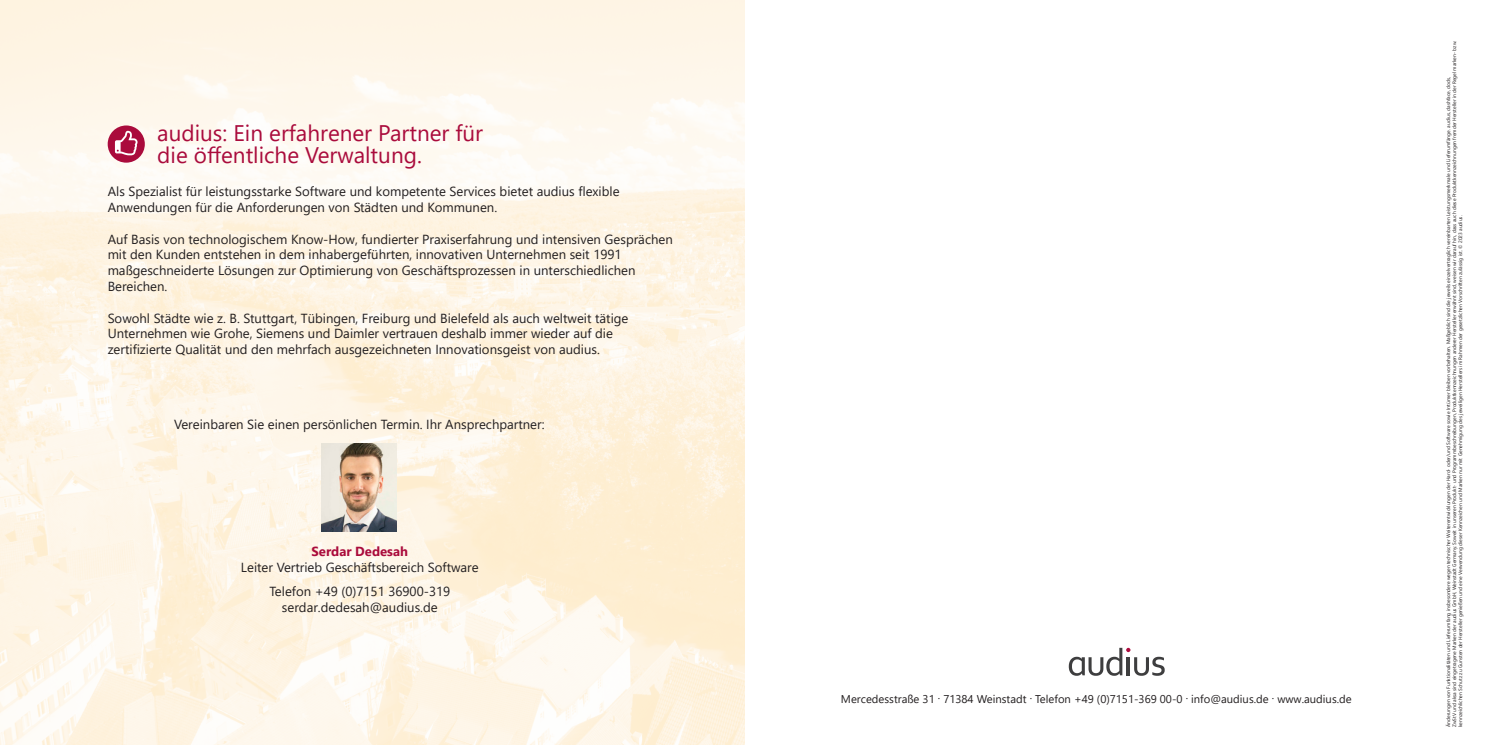
<style>
.page{position:relative;width:1489px;height:745px;background:#fff}
.page>*{position:absolute;margin:0;border:0;box-sizing:border-box;transform-origin:0 0}
.t1{font:22.5px "Segoe UI";color:#aa0b3c}
.t2{font:13.12px/15.8px "Segoe UI";color:#231f20}
.t3{font:700 13.12px "Segoe UI";color:#aa0b3c}
.t4{font:11.25px "Segoe UI";color:#231f20}
.t5{font:5px/6px "Segoe UI";color:#231f20}
</style>
<div class="page">
<img style="left:0;top:0;width:744px;height:744px">
<div style="left:108px;top:125px;width:37px;height:37px;background:#aa0b3c;border-radius:50%"></div>
<svg style="left:115px;top:131px;width:22px;height:24px"></svg>
<svg style="left:1068px;top:647px;width:96px;height:28px"></svg>
<img style="left:321px;top:443px;width:76px;height:87px">
<p class="t1" style="left:157px;top:111px;width:327px">audius: Ein erfahrener Partner für</p>
<p class="t1" style="left:157px;top:134px;width:266px">die öffentliche Verwaltung.</p>
<p class="t2" style="left:108px;top:182px;width:513px">Als Spezialist für leistungsstarke Software und kompetente Services bietet audius flexible<br>Anwendungen für die Anforderungen von Städten und Kommunen.</p>
<p class="t2" style="left:108px;top:230px;width:566px">Auf Basis von technologischem Know-How, fundierter Praxiserfahrung und intensiven Gesprächen mit den Kunden entstehen in dem inhabergeführten, innovativen Unternehmen seit 1991 maßgeschneiderte Lösungen zur Optimierung von Geschäftsprozessen in unterschiedlichen Bereichen.</p>
<p class="t2" style="left:108px;top:308px;width:522px">Sowohl Städte wie z. B. Stuttgart, Tübingen, Freiburg und Bielefeld als auch weltweit tätige<br>Unternehmen wie Grohe, Siemens und Daimler vertrauen deshalb immer wieder auf die zertifizierte Qualität und den mehrfach ausgezeichneten Innovationsgeist von audius.</p>
<p class="t2" style="left:174px;top:414px;width:372px">Vereinbaren Sie einen persönlichen Termin. Ihr Ansprechpartner:</p>
<p class="t3" style="left:311px;top:538px;width:98px">Serdar Dedesah</p>
<p class="t2" style="left:241px;top:558px;width:239px">Leiter Vertrieb Geschäftsbereich Software</p>
<p class="t2" style="left:269px;top:581px;width:182px">Telefon +49 (0)7151 36900-319</p>
<p class="t2" style="left:282px;top:598px;width:157px">serdar.dedesah@audius.de</p>
<p class="t4" style="left:841px;top:687px;width:512px">Mercedesstraße 31 . 71384 Weinstadt . Telefon +49 (0)7151-369 00-0 . info@audius.de . www.audius.de</p>
<p class="t5" style="left:1450px;top:726px;width:687px;rotate:-90deg">ZwStV und aksa sind eingetragene Marken der audius GmbH, Weinstadt Germany. Soweit in unseren Produkt- und Programmbeschreibungen, Produktkennzeichnungen anderer Hersteller erwähnt sind, weisen wir darauf hin, dass auch diese Produktkennzeichnungen fremder Hersteller in der Regel marken- bzw. kennzeichlichen Schutz zu Gunsten der Hersteller genießen und eine Verwendung dieser Kennzeichen und Marken nur mit Genehmigung des jeweiligen Herstellers im Rahmen der gesetzlichen Vorschriften zulässig ist. © 2023 audius.</p>
<p class="t5" style="left:1444px;top:726px;width:651px;rotate:-90deg">Änderungen von Funktionalitäten und Lieferumfang insbesondere wegen technischer Weiterentwicklungen der Hard- oder/und Software sowie Irrtümer bleiben vorbehalten. Maßgeblich sind die jeweils einzelvertraglich vereinbarten Leistungsmerkmale und Lieferumfänge. audius, dashface, dods,</p>
</div>
